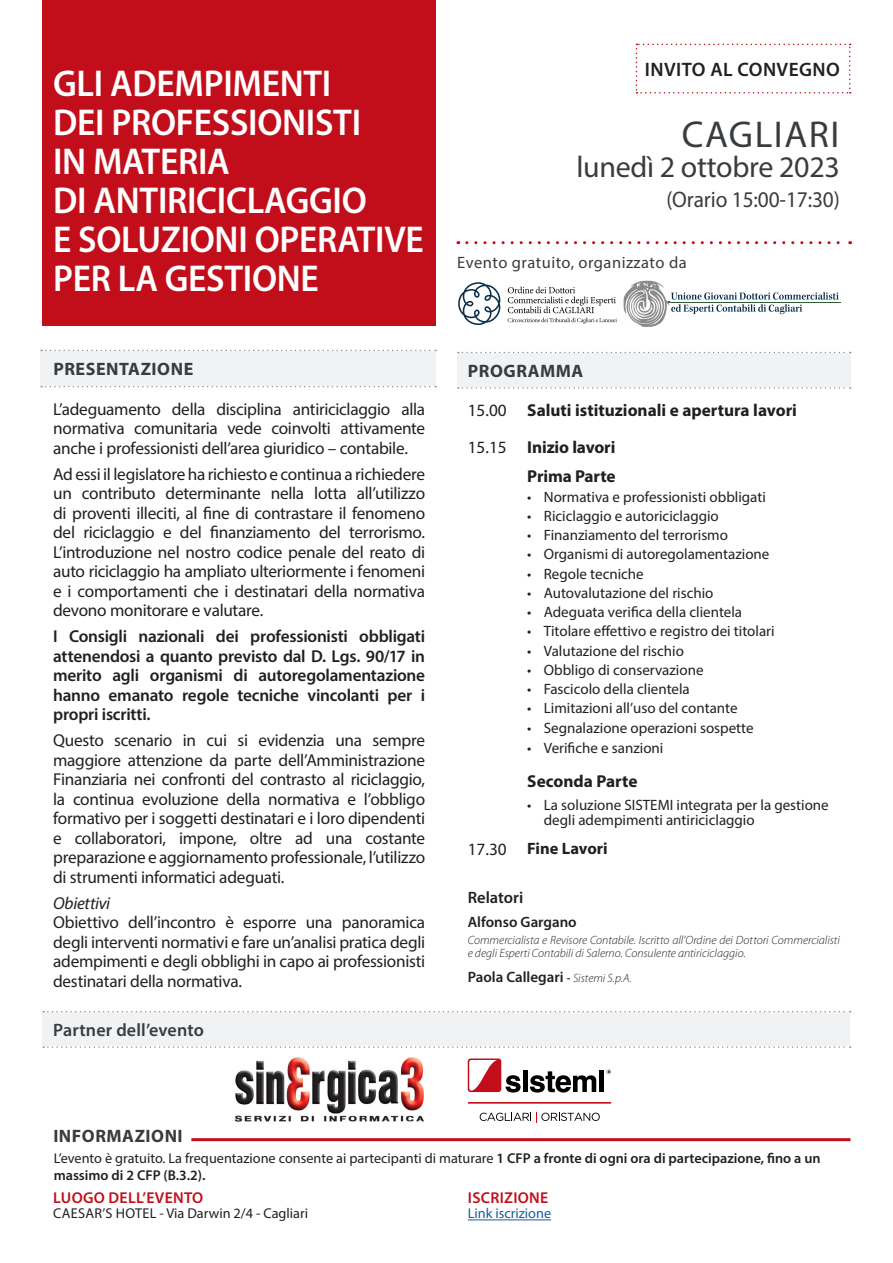
<style>
.page{position:relative;width:893px;height:1263px;background:#fff}
.page>*{position:absolute;margin:0;border:0;box-sizing:border-box;transform-origin:0 0}
.t1{font:600 37.5px/39px "Myriad Pro";letter-spacing:-.01em;color:#fff;scale:.95 1}
.t2{font:37.5px "Myriad Pro";letter-spacing:.04em;color:#393c3f}
.t3{font:30px "Myriad Pro";letter-spacing:-.01em;color:#393c3f}
.t4{font:22.5px "Myriad Pro";letter-spacing:-.005em;color:#393c3f;scale:.95 1}
.t5{font:600 19.5px "Myriad Pro";letter-spacing:.02em;color:#231f20}
.t6{font:700 18px "Myriad Pro";letter-spacing:.03em;color:#393c3f}
.t7{font:600 18px "Myriad Pro";letter-spacing:.01em;color:#393c3f}
.t8{font:17.25px/19.5px "Myriad Pro";letter-spacing:-.02em;color:#231f20;text-align:justify}
.t9{font:600 17.25px/19.5px "Myriad Pro";letter-spacing:-.015em;color:#231f20;text-align:justify}
.t10{font:700 17.25px "Myriad Pro";color:#231f20}
.t11{font:italic 17.25px "Myriad Pro";letter-spacing:-.015em;color:#231f20}
.t12{font:16.5px "Myriad Pro";letter-spacing:.03em;color:#393c3f}
.t13{font:700 16.5px "Myriad Pro";color:#231f20}
.t14{font:600 16.5px "Myriad Pro";color:#231f20}
.t15{font:600 15.75px "Myriad Pro";letter-spacing:.02em;color:#c20e1a}
.t16{font:15px/15px "Myriad Pro";color:#231f20}
.t17{font:600 15px "Myriad Pro";color:#231f20}
.t18{font:14.25px/16.5px "Myriad Pro";color:#231f20}
.t19{font:14.25px "Myriad Pro";color:#175d9e}
.t20{font:italic 300 12px/13.5px "Myriad Pro";color:#231f20}
.s1{font-size:12.75px}
.s2{font-size:12px}
.s3{font-weight:300;font-style:italic;font-size:12px}
.s4{font-weight:600}
</style>
<div class="page">
<div style="left:43px;top:0;width:393px;height:325px;background:#c20e1a"></div>
<div style="left:457px;top:353px;width:393px;height:34px;background:#f1f2f3"></div>
<svg style="left:458px;top:387px;width:393px;height:2px"></svg>
<svg style="left:458px;top:352px;width:393px;height:1px"></svg>
<hr style="left:468px;top:1219px;width:83px;height:1px;background:#175d9e">
<div style="left:40px;top:351px;width:396px;height:35px;background:#f1f2f3"></div>
<svg style="left:41px;top:386px;width:395px;height:1px"></svg>
<svg style="left:41px;top:350px;width:395px;height:1px"></svg>
<svg style="left:467px;top:241px;width:384px;height:3px"></svg>
<hr style="left:191px;top:1138px;width:659px;height:3px;background:#c20e1a">
<div style="left:43px;top:1012px;width:807px;height:34px;background:#f1f2f3"></div>
<svg style="left:43px;top:1046px;width:808px;height:2px"></svg>
<svg style="left:43px;top:1011px;width:808px;height:1px"></svg>
<svg style="left:636px;top:44px;width:215px;height:50px"></svg>
<svg style="left:458px;top:282px;width:42px;height:43px"></svg>
<svg style="left:508px;top:287px;width:109px;height:37px"></svg>
<hr style="left:668px;top:302px;width:173px;height:1px;background:#2e5e38">
<img style="left:624px;top:280px;width:44px;height:47px">
<svg style="left:668px;top:292px;width:171px;height:22px"></svg>
<img style="left:234px;top:1057px;width:190px;height:65px">
<div style="left:468px;top:1058px;width:33px;height:34px;background:#c20d1a;border-radius:3px"></div>
<svg style="left:506px;top:1069px;width:105px;height:23px"></svg>
<svg style="left:469px;top:1060px;width:28px;height:30px"></svg>
<hr style="left:468px;top:1102px;width:143px;height:2px;background:#c20d1a">
<svg style="left:480px;top:1112px;width:120px;height:10px"></svg>
<p class="t1" style="left:53px;top:63px;width:392px">GLI ADEMPIMENTI<br>DEI PROFESSIONISTI<br>IN MATERIA<br>DI ANTIRICICLAGGIO<br>E SOLUZIONI OPERATIVE<br>PER LA GESTIONE</p>
<p class="t6" style="left:53px;top:357px;width:141px">PRESENTAZIONE</p>
<p class="t8" style="left:53px;top:399px;width:374px">L’adeguamento della disciplina antiriciclaggio alla normativa comunitaria vede coinvolti attivamente anche i professionisti dell’area giuridico – contabile.</p>
<p class="t8" style="left:53px;top:464px;width:374px">Ad essi il legislatore ha richiesto e continua a richiedere un contributo determinante nella lotta all’utilizzo di proventi illeciti, al fine di contrastare il fenomeno del riciclaggio e del finanziamento del terrorismo.<br>L’introduzione nel nostro codice penale del reato di auto riciclaggio ha ampliato ulteriormente i fenomeni e i comportamenti che i destinatari della normativa devono monitorare e valutare.</p>
<p class="t9" style="left:53px;top:626px;width:374px">I Consigli nazionali dei professionisti obbligati attenendosi a quanto previsto dal D. Lgs. 90/17 in merito agli organismi di autoregolamentazione hanno emanato regole tecniche vincolanti per i propri iscritti.</p>
<p class="t8" style="left:53px;top:730px;width:374px">Questo scenario in cui si evidenzia una sempre maggiore attenzione da parte dell’Amministrazione Finanziaria nei confronti del contrasto al riciclaggio, la continua evoluzione della normativa e l’obbligo formativo per i soggetti destinatari e i loro dipendenti e collaboratori, impone, oltre ad una costante preparazione e aggiornamento professionale, l’utilizzo di strumenti informatici adeguati.</p>
<p class="t11" style="left:53px;top:892px;width:59px">Obiettivi</p>
<p class="t8" style="left:53px;top:912px;width:373px">Obiettivo dell’incontro è esporre una panoramica degli interventi normativi e fare un’analisi pratica degli adempimenti e degli obblighi in capo ai professionisti destinatari della normativa.</p>
<p class="t7" style="left:53px;top:1018px;width:152px">Partner dell’evento</p>
<p class="t5" style="left:645px;top:57px;width:196px">INVITO AL CONVEGNO</p>
<p class="t2" style="left:682px;top:111px;width:159px">CAGLIARI</p>
<p class="t3" style="left:576px;top:149px;width:265px">lunedì 2 ottobre 2023</p>
<p class="t4" style="left:667px;top:186px;width:184px">(Orario 15:00-17:30)</p>
<p class="t12" style="left:457px;top:252px;width:231px">Evento gratuito, organizzato da</p>
<p class="t6" style="left:468px;top:359px;width:117px">PROGRAMMA</p>
<p class="t8" style="left:468px;top:400px;width:40px">15.00</p>
<p class="t10" style="left:527px;top:399px;width:271px">Saluti istituzionali e apertura lavori</p>
<p class="t8" style="left:468px;top:437px;width:40px">15.15</p>
<p class="t10" style="left:527px;top:436px;width:90px">Inizio lavori</p>
<p class="t10" style="left:527px;top:465px;width:90px">Prima Parte</p>
<p class="t16" style="left:527px;top:489px;width:240px">• Normativa e professionisti obbligati</p>
<p class="t16" style="left:527px;top:508px;width:193px">• Riciclaggio e autoriciclaggio</p>
<p class="t16" style="left:527px;top:527px;width:202px">• Finanziamento del terrorismo</p>
<p class="t16" style="left:527px;top:547px;width:244px">• Organismi di autoregolamentazione</p>
<p class="t16" style="left:527px;top:566px;width:118px">• Regole tecniche</p>
<p class="t16" style="left:527px;top:585px;width:188px">• Autovalutazione del rischio</p>
<p class="t16" style="left:527px;top:604px;width:216px">• Adeguata verifica della clientela</p>
<p class="t16" style="left:527px;top:624px;width:249px">• Titolare effettivo e registro dei titolari</p>
<p class="t16" style="left:527px;top:643px;width:158px">• Valutazione del rischio</p>
<p class="t16" style="left:527px;top:662px;width:178px">• Obbligo di conservazione</p>
<p class="t16" style="left:527px;top:681px;width:164px">• Fascicolo della clientela</p>
<p class="t16" style="left:527px;top:701px;width:212px">• Limitazioni all’uso del contante</p>
<p class="t16" style="left:527px;top:720px;width:228px">• Segnalazione operazioni sospette</p>
<p class="t16" style="left:527px;top:741px;width:138px">• Verifiche e sanzioni</p>
<p class="t10" style="left:527px;top:770px;width:112px">Seconda Parte</p>
<p class="t16" style="left:544px;top:798px;width:286px;text-indent:-16px">• La soluzione SISTEMI integrata per la gestione degli adempimenti antiriciclaggio</p>
<p class="t8" style="left:468px;top:839px;width:40px">17.30</p>
<p class="t13" style="left:527px;top:838px;width:82px">Fine Lavori</p>
<p class="t14" style="left:468px;top:887px;width:57px">Relatori</p>
<p class="t17" style="left:468px;top:913px;width:111px">Alfonso Gargano</p>
<p class="t20" style="left:468px;top:933px;width:374px">Commercialista e Revisore Contabile. Iscritto all’Ordine dei Dottori Commercialisti e degli Esperti Contabili di Salerno. Consulente antiriciclaggio<span class="s1">.</span></p>
<p class="t17" style="left:468px;top:967px;width:166px">Paola Callegari <span class="s2">-</span> <span class="s3">Sistemi S.p.A.</span></p>
<p class="t6" style="left:53px;top:1124px;width:131px">INFORMAZIONI</p>
<p class="t18" style="left:54px;top:1150px;width:768px">L’evento è gratuito. La frequentazione consente ai partecipanti di maturare <span class="s4">1 CFP a fronte di ogni ora di partecipazione, fino a un massimo di 2 CFP (B.3.2).</span></p>
<p class="t15" style="left:53px;top:1188px;width:151px">LUOGO DELL’EVENTO</p>
<p class="t18" style="left:53px;top:1205px;width:256px">CAESAR’S HOTEL - Via Darwin 2/4 - Cagliari</p>
<p class="t15" style="left:468px;top:1188px;width:82px">ISCRIZIONE</p>
<p class="t19" style="left:468px;top:1205px;width:85px">Link iscrizione</p>
</div>
